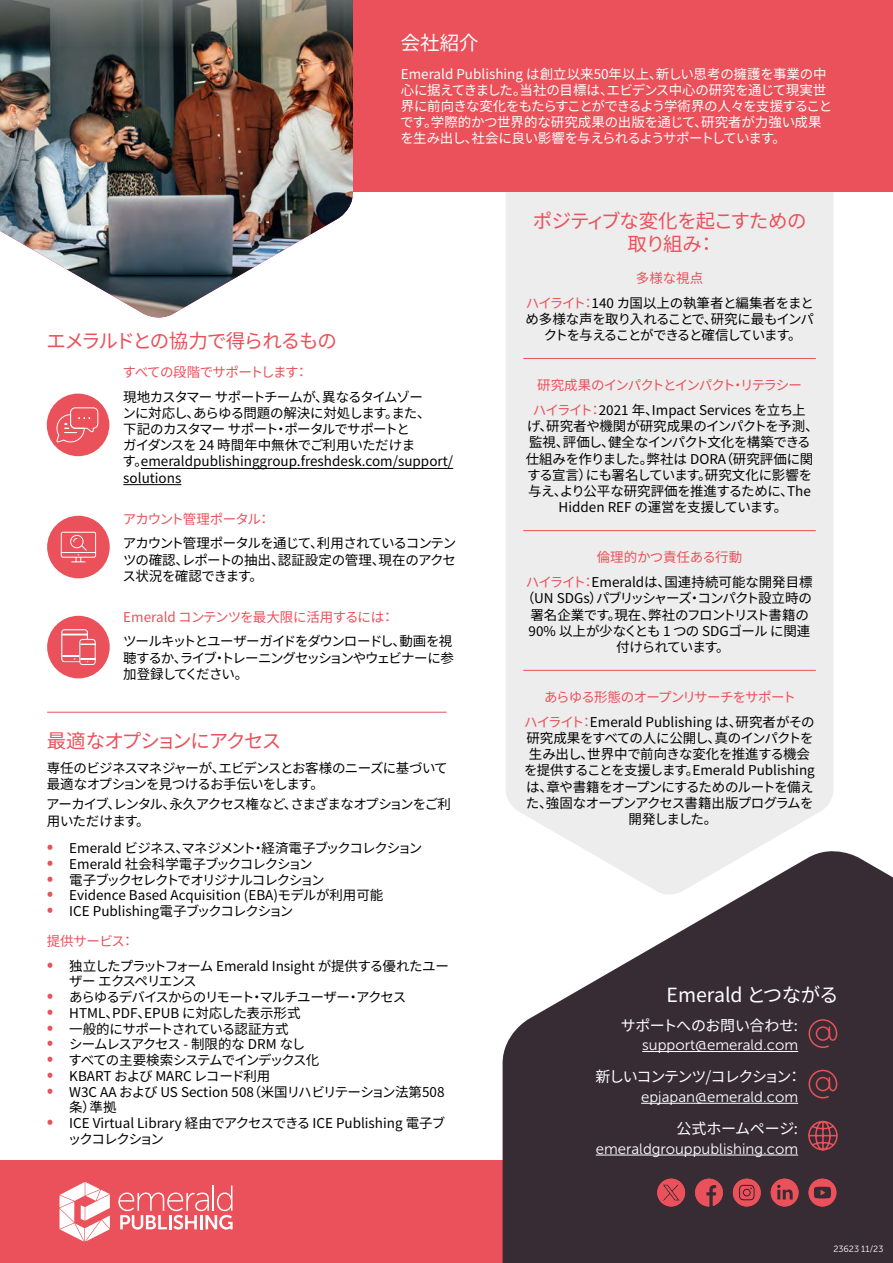
<style>
.page{position:relative;width:893px;height:1263px;background:#fff}
.page>*{position:absolute;margin:0;border:0;box-sizing:border-box;transform-origin:0 0}
.t1{font:19.5px/23.4px "Source Han Sans JP";letter-spacing:-.065em;color:#ea515a;text-align:center}
.t2{font:19.5px "Source Han Sans JP";color:#fff}
.t3{font:15px "Museo Sans 300";color:#fff}
.t4{font:15px "Source Han Sans JP";letter-spacing:-.09em;color:#fff}
.t5{font:15px "Source Han Sans JP";letter-spacing:-.05em;color:#fff}
.t6{font:15px "Source Han Sans JP";letter-spacing:-.02em;color:#fff}
.t7{font:13.5px/16.2px "Source Han Sans JP";letter-spacing:-.015em;color:#000;text-align:center}
.t8{font:13.5px/16.2px "Source Han Sans JP";letter-spacing:-.035em;color:#000;text-align:justify}
.t9{font:13.5px/16.2px "Source Han Sans JP";color:#000}
.t10{font:13.5px/16.2px "Source Han Sans JP";letter-spacing:-.02em;color:#fff}
.t11{font:13.5px/16.2px "Source Han Sans JP";letter-spacing:-.08em;color:#000}
.t12{font:13.5px/24.8px "Source Han Sans JP";letter-spacing:-.045em;color:#ea515a;text-align:center}
.t13{font:13.5px/15.8px "Source Han Sans JP";letter-spacing:-.005em;color:#000}
.t14{font:13.5px/16.2px "Source Han Sans JP";letter-spacing:-.055em;color:#000}
.t15{font:13.5px "Source Han Sans JP";letter-spacing:-.075em;color:#000}
.t16{font:13.5px/16.2px "Source Han Sans JP";letter-spacing:-.07em;color:#000}
.t17{font:13.5px "Source Han Sans JP";letter-spacing:-.06em;color:#000}
.t18{font:13.5px "Source Han Sans JP";letter-spacing:-.025em;color:#ea515a}
.t19{font:13.5px "Source Han Sans JP";letter-spacing:-.085em;color:#000}
.t20{font:13.5px "Source Han Sans JP";letter-spacing:-.065em;color:#ea515a}
.t21{font:13.5px "Source Han Sans JP";letter-spacing:-.07em;color:#ea515a}
.t22{font:13.5px "Source Han Sans JP";letter-spacing:-.065em;color:#000}
.t23{font:9px "Museo Sans 300";color:#fff}
.s1{font-size:19.5px;color:#ea515a}
.s2{color:#ea515a}
.s3{color:#000}
</style>
<div class="page">
<div style="left:506px;top:191px;width:327px;height:658px;background:#ededed"></div>
<hr style="left:141px;top:468px;width:312px;height:1px;background:#000">
<hr style="left:123px;top:484px;width:58px;height:1px;background:#000">
<hr style="left:523px;top:358px;width:293px;height:1px;background:#ea515a">
<hr style="left:523px;top:530px;width:293px;height:1px;background:#ea515a">
<hr style="left:523px;top:670px;width:293px;height:1px;background:#ea515a">
<div style="left:0;top:1161px;width:893px;height:102px;background:#ea515a"></div>
<svg style="left:503px;top:849px;width:390px;height:414px;fill:#372c33"></svg>
<svg style="left:118px;top:1185px;width:115px;height:44px"></svg>
<svg style="left:60px;top:1182px;width:50px;height:60px"></svg>
<hr style="left:47px;top:712px;width:399px;height:1px;background:#ea515a">
<div style="left:47px;top:516px;width:63px;height:62px;background:#ea515a;border-radius:50%"></div>
<svg style="left:60px;top:531px;width:36px;height:32px"></svg>
<div style="left:47px;top:394px;width:62px;height:62px;background:#ea515a;border-radius:50%"></div>
<svg style="left:56px;top:407px;width:43px;height:36px"></svg>
<div style="left:47px;top:616px;width:63px;height:62px;background:#ea515a;border-radius:50%"></div>
<svg style="left:61px;top:629px;width:35px;height:36px"></svg>
<div style="left:0;top:0;width:893px;height:191px;background:#ea515a"></div>
<img style="left:0;top:47px;width:353px;height:271px">
<svg style="left:0;top:0;width:353px;height:47px;background:#5e615a"></svg>
<hr style="left:642px;top:1051px;width:156px;height:1px;background:#fff">
<hr style="left:641px;top:1103px;width:157px;height:1px;background:#fff">
<hr style="left:596px;top:1155px;width:202px;height:1px;background:#fff">
<svg style="left:808px;top:1069px;width:30px;height:30px"></svg>
<svg style="left:808px;top:1018px;width:30px;height:31px"></svg>
<svg style="left:807px;top:1120px;width:31px;height:31px"></svg>
<svg style="left:695px;top:1179px;width:28px;height:27px"></svg>
<svg style="left:808px;top:1179px;width:28px;height:27px"></svg>
<svg style="left:771px;top:1179px;width:27px;height:27px"></svg>
<svg style="left:733px;top:1179px;width:28px;height:27px"></svg>
<svg style="left:657px;top:1179px;width:28px;height:27px"></svg>
<h1 class="t2" style="left:401px;top:31px;width:79px">会社紹介</h1>
<p class="t10" style="left:400px;top:66px;width:433px">Emerald Publishing は創立以来50年以上、新しい思考の擁護を事業の中心に据えてきました。当社の目標は、エビデンス中心の研究を通じて現実世界に前向きな変化をもたらすことができるよう学術界の人々を支援することです。学際的かつ世界的な研究成果の出版を通じて、研究者が力強い成果を生み出し、社会に良い影響を与えられるようサポートしています。</p>
<h1 class="t1" style="left:46px;top:330px;width:292px">エメラルドとの協力で得られるもの</h1>
<p class="t20" style="left:123px;top:364px;width:187px">すべての段階でサポートします：</p>
<p class="t7" style="left:123px;top:389px;width:332px;text-align:left">現地カスタマー サポートチームが、異なるタイムゾー<br>ンに対応し、あらゆる問題の解決に対処します。また、<br>下記のカスタマー サポート・ポータルでサポートと<br>ガイダンスを 24 時間年中無休でご利用いただけま<br>す。emeraldpublishinggroup.freshdesk.com/support/ solutions</p>
<p class="t21" style="left:123px;top:511px;width:149px">アカウント管理ポータル：</p>
<p class="t8" style="left:123px;top:535px;width:335px">アカウント管理ポータルを通じて、利用されているコンテンツの確認、レポートの抽出、認証設定の管理、現在のアクセス状況を確認できます。</p>
<p class="t18" style="left:123px;top:609px;width:273px">Emerald コンテンツを最大限に活用するには：</p>
<p class="t11" style="left:123px;top:633px;width:333px">ツールキットとユーザーガイドをダウンロードし、動画を視聴するか、ライブ・トレーニングセッションやウェビナーに参加登録してください。</p>
<h1 class="t1" style="left:47px;top:729px;width:236px">最適なオプションにアクセス</h1>
<p class="t14" style="left:47px;top:760px;width:402px">専任のビジネスマネジャーが、エビデンスとお客様のニーズに基づいて最適なオプションを見つけるお手伝いをします。</p>
<p class="t16" style="left:46px;top:796px;width:406px">アーカイブ、レンタル、永久アクセス権など、さまざまなオプションをご利用いただけます。</p>
<p class="t17" style="left:47px;top:841px;width:377px"><span class="s1">•</span> Emerald ビジネス、マネジメント・経済電子ブックコレクション</p>
<p class="t7" style="left:47px;top:856px;width:267px"><span class="s1">•</span> Emerald 社会科学電子ブックコレクション</p>
<p class="t19" style="left:47px;top:872px;width:279px"><span class="s1">•</span> 電子ブックセレクトでオリジナルコレクション</p>
<p class="t9" style="left:47px;top:888px;width:338px"><span class="s1">•</span> Evidence Based Acquisition (EBA)モデルが利用可能</p>
<p class="t9" style="left:47px;top:903px;width:248px"><span class="s1">•</span> ICE Publishing電子ブックコレクション</p>
<p class="t12" style="left:47px;top:929px;width:89px">提供サービス：</p>
<p class="t8" style="left:69px;top:958px;width:381px;line-height:15.8px;text-indent:-22px"><span class="s1">•</span> 独立したプラットフォーム Emerald Insight が提供する優れたユーザー エクスペリエンス</p>
<p class="t15" style="left:47px;top:989px;width:361px"><span class="s1">•</span> あらゆるデバイスからのリモート・マルチユーザー・アクセス</p>
<p class="t9" style="left:47px;top:1005px;width:255px"><span class="s1">•</span> HTML、PDF、EPUB に対応した表示形式</p>
<p class="t8" style="left:47px;top:1021px;width:243px"><span class="s1">•</span> 一般的にサポートされている認証方式</p>
<p class="t15" style="left:47px;top:1037px;width:260px"><span class="s1">•</span> シームレスアクセス - 制限的な DRM なし</p>
<p class="t11" style="left:47px;top:1052px;width:274px"><span class="s1">•</span> すべての主要検索システムでインデックス化</p>
<p class="t13" style="left:47px;top:1068px;width:225px"><span class="s1">•</span> KBART および MARC レコード利用</p>
<p class="t13" style="left:69px;top:1084px;width:377px;text-indent:-22px"><span class="s1">•</span> W3C AA および US Section 508（米国リハビリテーション法第508条）準拠</p>
<p class="t9" style="left:68px;top:1115px;width:379px;text-indent:-21px"><span class="s1">•</span> ICE Virtual Library 経由でアクセスできる ICE Publishing 電子ブックコレクション</p>
<h1 class="t1" style="left:533px;top:209px;width:275px">ポジティブな変化を起こすための取り組み：</h1>
<p class="t7" style="left:526px;top:266px;width:290px;line-height:24.8px"><span class="s2">多様な視点<br>ハイライト：</span>140 カ国以上の執筆者と編集者をまと</p>
<p class="t11" style="left:525px;top:311px;width:290px;text-align:center">め多様な声を取り入れることで、研究に最もインパクトを与えることができると確信しています。</p>
<p class="t12" style="left:533px;top:373px;width:274px">研究成果のインパクトとインパクト・リテラシーハイライト：<span class="s3">2021 年、Impact Services を立ち上</span></p>
<p class="t7" style="left:526px;top:418px;width:294px">げ、研究者や機関が研究成果のインパクトを予測、監視、評価し、健全なインパクト文化を構築できる仕組みを作りました。弊社は DORA（研究評価に関する宣言）にも署名しています。研究文化に影響を与え、より公平な研究評価を推進するために、The<br>Hidden REF の運営を支援しています。</p>
<p class="t9" style="left:526px;top:545px;width:288px;line-height:24.8px;text-align:center"><span class="s2">倫理的かつ責任ある行動<br>ハイライト：</span>Emeraldは、国連持続可能な開発目標</p>
<p class="t11" style="left:521px;top:590px;width:292px">（UN SDGs）パブリッシャーズ・コンパクト設立時の</p>
<p class="t8" style="left:530px;top:607px;width:280px">署名企業です。現在、弊社のフロントリスト書籍の</p>
<p class="t8" style="left:529px;top:623px;width:283px">90% 以上が少なくとも 1 つの SDGゴール に関連</p>
<p class="t22" style="left:616px;top:639px;width:115px">付けられています。</p>
<p class="t12" style="left:524px;top:685px;width:292px">あらゆる形態のオープンリサーチをサポート<br>ハイライト：<span class="s3">Emerald Publishing は、研究者がその</span></p>
<p class="t8" style="left:524px;top:730px;width:292px;text-align:center">研究成果をすべての人に公開し、真のインパクトを生み出し、世界中で前向きな変化を推進する機会を提供することを支援します。Emerald Publishingは、章や書籍をオープンにするためのルートを備えた、強固なオープンアクセス書籍出版プログラムを開発しました。</p>
<h1 class="t2" style="left:667px;top:984px;width:173px">Emerald とつながる</h1>
<p class="t5" style="left:621px;top:1016px;width:179px">サポートへのお問い合わせ:</p>
<p class="t3" style="left:642px;top:1037px;width:157px">support@emerald.com</p>
<p class="t4" style="left:595px;top:1068px;width:208px">新しいコンテンツ/コレクション：</p>
<p class="t3" style="left:641px;top:1088px;width:159px">epjapan@emerald.com</p>
<p class="t6" style="left:677px;top:1120px;width:123px">公式ホームページ:</p>
<p class="t3" style="left:596px;top:1140px;width:204px">emeraldgrouppublishing.com</p>
<p class="t23" style="left:833px;top:1244px;width:51px">23623 11/23</p>
</div>
